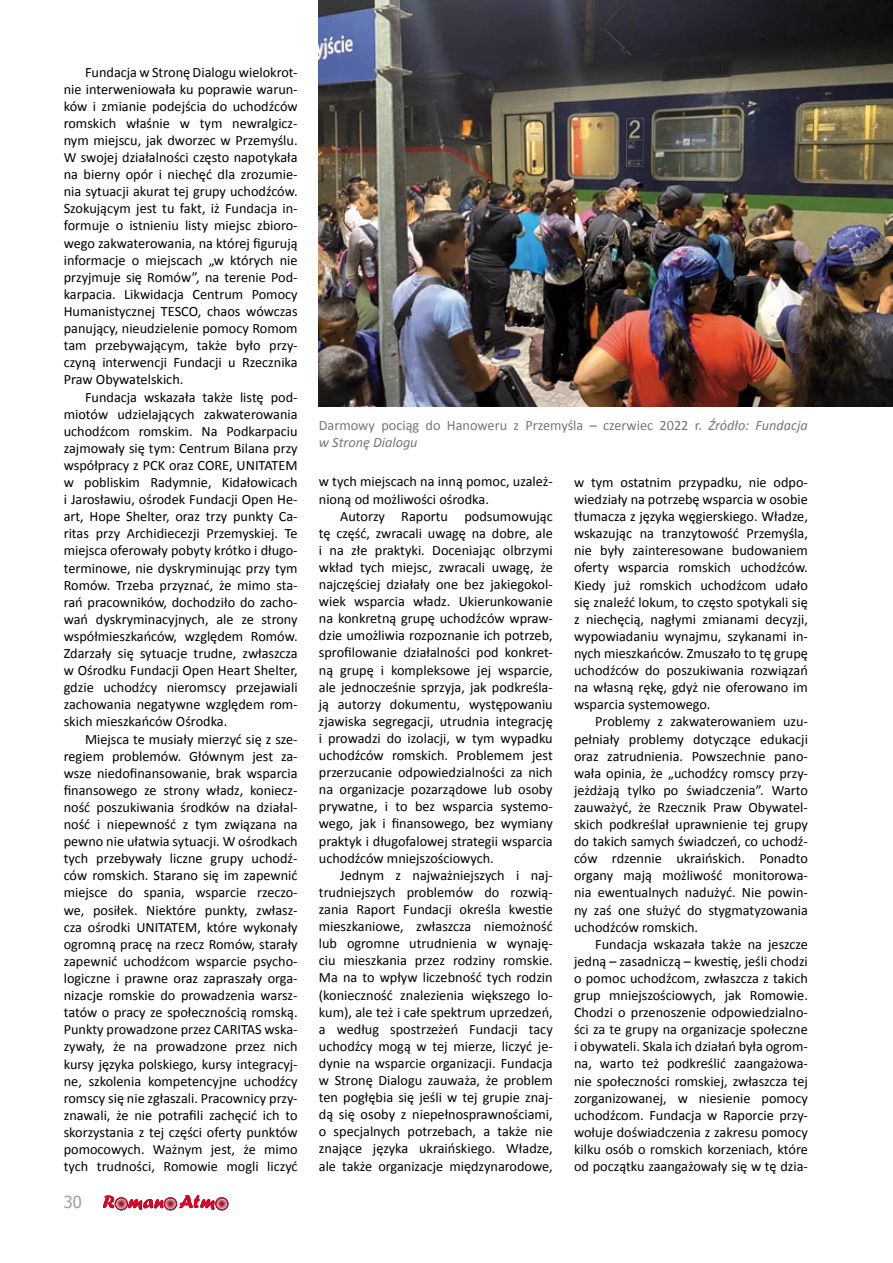
<style>
.page{position:relative;width:893px;height:1263px;background:#fff}
.page>*{position:absolute;margin:0;border:0;box-sizing:border-box;transform-origin:0 0}
.t1{font:16.5px "Tahoma";color:#99a1a6}
.t2{font:14.25px/17.1px "Calibri";color:#000;text-align:justify}
.t3{font:14.25px/17.1px "Calibri";color:#72787d}
.s1{font-style:italic}
</style>
<div class="page">
<svg style="left:103px;top:1195px;width:125px;height:15px"></svg>
<img style="left:319px;top:0;width:574px;height:406px">
<p class="t2" style="left:64px;top:63px;width:235px;text-indent:21px">Fundacja w Stronę Dialogu wielokrot&shy;nie interweniowała ku poprawie warun&shy;ków i zmianie podejścia do uchodźców romskich właśnie w tym newralgicz&shy;nym miejscu, jak dworzec w Przemyślu.<br>W swojej działalności często napotykała na bierny opór i niechęć dla zrozumie&shy;nia sytuacji akurat tej grupy uchodźców.<br>Szokującym jest tu fakt, iż Fundacja in&shy;formuje o istnieniu listy miejsc zbioro&shy;wego zakwaterowania, na której figurują informacje o miejscach „w których nie przyjmuje się Romów”, na terenie Pod&shy;karpacia. Likwidacja Centrum Pomocy Humanistycznej TESCO, chaos wówczas panujący, nieudzielenie pomocy Romom tam przebywającym, także było przy&shy;czyną interwencji Fundacji u Rzecznika Praw Obywatelskich.</p>
<p class="t2" style="left:64px;top:388px;width:235px;text-indent:21px">Fundacja wskazała także listę pod&shy;miotów udzielających zakwaterowania uchodźcom romskim. Na Podkarpaciu zajmowały się tym: Centrum Bilana przy współpracy z PCK oraz CORE, UNITATEM w pobliskim Radymnie, Kidałowicach i Jarosławiu, ośrodek Fundacji Open He&shy;art, Hope Shelter, oraz trzy punkty Ca&shy;ritas przy Archidiecezji Przemyskiej. Te miejsca oferowały pobyty krótko i długo&shy;terminowe, nie dyskryminując przy tym Romów. Trzeba przyznać, że mimo sta&shy;rań pracowników, dochodziło do zacho&shy;wań dyskryminacyjnych, ale ze strony współmieszkańców, względem Romów.<br>Zdarzały się sytuacje trudne, zwłaszcza w Ośrodku Fundacji Open Heart Shelter, gdzie uchodźcy nieromscy przejawiali zachowania negatywne względem rom&shy;skich mieszkańców Ośrodka.</p>
<p class="t2" style="left:64px;top:730px;width:235px;text-indent:21px">Miejsca te musiały mierzyć się z sze&shy;regiem problemów. Głównym jest za&shy;wsze niedofinansowanie, brak wsparcia finansowego ze strony władz, koniecz&shy;ność poszukiwania środków na działal&shy;ność i niepewność z tym związana na pewno nie ułatwia sytuacji. W ośrodkach tych przebywały liczne grupy uchodź&shy;ców romskich. Starano się im zapewnić miejsce do spania, wsparcie rzeczo&shy;we, posiłek. Niektóre punkty, zwłasz&shy;cza ośrodki UNITATEM, które wykonały ogromną pracę na rzecz Romów, starały zapewnić uchodźcom wsparcie psycho&shy;logiczne i prawne oraz zapraszały orga&shy;nizacje romskie do prowadzenia warsz&shy;tatów o pracy ze społecznością romską.<br>Punkty prowadzone przez CARITAS wska&shy;zywały, że na prowadzone przez nich kursy języka polskiego, kursy integracyj&shy;ne, szkolenia kompetencyjne uchodźcy romscy się nie zgłaszali. Pracownicy przy&shy;znawali, że nie potrafili zachęcić ich to skorzystania z tej części oferty punktów pomocowych. Ważnym jest, że mimo tych trudności, Romowie mogli liczyć</p>
<p class="t1" style="left:64px;top:1190px;width:20px">30</p>
<p class="t3" style="left:319px;top:416px;width:490px">Darmowy pociąg do Hanoweru z Przemyśla – czerwiec 2022 r. <span class="s1">Źródło: Fundacja w Stronę Dialogu</span></p>
<p class="t2" style="left:319px;top:472px;width:235px">w tych miejscach na inną pomoc, uzależ&shy;nioną od możliwości ośrodka.</p>
<p class="t2" style="left:319px;top:507px;width:235px;text-indent:21px">Autorzy Raportu podsumowując tę część, zwracali uwagę na dobre, ale i na złe praktyki. Doceniając olbrzymi wkład tych miejsc, zwracali uwagę, że najczęściej działały one bez jakiegokol&shy;wiek wsparcia władz. Ukierunkowanie na konkretną grupę uchodźców wpraw&shy;dzie umożliwia rozpoznanie ich potrzeb, sprofilowanie działalności pod konkret&shy;ną grupę i kompleksowe jej wsparcie, ale jednocześnie sprzyja, jak podkreśla&shy;ją autorzy dokumentu, występowaniu zjawiska segregacji, utrudnia integrację i prowadzi do izolacji, w tym wypadku uchodźców romskich. Problemem jest przerzucanie odpowiedzialności za nich na organizacje pozarządowe lub osoby prywatne, i to bez wsparcia systemo&shy;wego, jak i finansowego, bez wymiany praktyk i długofalowej strategii wsparcia uchodźców mniejszościowych.</p>
<p class="t2" style="left:319px;top:866px;width:235px;text-indent:21px">Jednym z najważniejszych i naj&shy;trudniejszych problemów do rozwią&shy;zania Raport Fundacji określa kwestie mieszkaniowe, zwłaszcza niemożność lub ogromne utrudnienia w wynaję&shy;ciu mieszkania przez rodziny romskie.<br>Ma na to wpływ liczebność tych rodzin (konieczność znalezienia większego lo&shy;kum), ale też i całe spektrum uprzedzeń, a według spostrzeżeń Fundacji tacy uchodźcy mogą w tej mierze, liczyć je&shy;dynie na wsparcie organizacji. Fundacja w Stronę Dialogu zauważa, że problem ten pogłębia się jeśli w tej grupie znaj&shy;dą się osoby z niepełnosprawnościami, o specjalnych potrzebach, a także nie znające języka ukraińskiego. Władze, ale także organizacje międzynarodowe,</p>
<p class="t2" style="left:574px;top:473px;width:235px">w tym ostatnim przypadku, nie odpo&shy;wiedziały na potrzebę wsparcia w osobie tłumacza z języka węgierskiego. Władze, wskazując na tranzytowość Przemyśla, nie były zainteresowane budowaniem oferty wsparcia romskich uchodźców.<br>Kiedy już romskich uchodźcom udało się znaleźć lokum, to często spotykali się z niechęcią, nagłymi zmianami decyzji, wypowiadaniu wynajmu, szykanami in&shy;nych mieszkańców. Zmuszało to tę grupę uchodźców do poszukiwania rozwiązań na własną rękę, gdyż nie oferowano im wsparcia systemowego.</p>
<p class="t2" style="left:574px;top:712px;width:235px;text-indent:21px">Problemy z zakwaterowaniem uzu&shy;pełniały problemy dotyczące edukacji oraz zatrudnienia. Powszechnie pano&shy;wała opinia, że „uchodźcy romscy przy&shy;jeżdżają tylko po świadczenia”. Warto zauważyć, że Rzecznik Praw Obywatel&shy;skich podkreślał uprawnienie tej grupy do takich samych świadczeń, co uchodź&shy;ców rdzennie ukraińskich. Ponadto organy mają możliwość monitorowa&shy;nia ewentualnych nadużyć. Nie powin&shy;ny zaś one służyć do stygmatyzowania uchodźców romskich.</p>
<p class="t2" style="left:574px;top:935px;width:235px;text-indent:21px">Fundacja wskazała także na jeszcze jedną – zasadniczą – kwestię, jeśli chodzi o pomoc uchodźcom, zwłaszcza z takich grup mniejszościowych, jak Romowie.<br>Chodzi o przenoszenie odpowiedzialno&shy;ści za te grupy na organizacje społeczne i obywateli. Skala ich działań była ogrom&shy;na, warto też podkreślić zaangażowa&shy;nie społeczności romskiej, zwłaszcza tej zorganizowanej, w niesienie pomocy uchodźcom. Fundacja w Raporcie przy&shy;wołuje doświadczenia z zakresu pomocy kilku osób o romskich korzeniach, które od początku zaangażowały się w tę dzia-</p>
</div>
